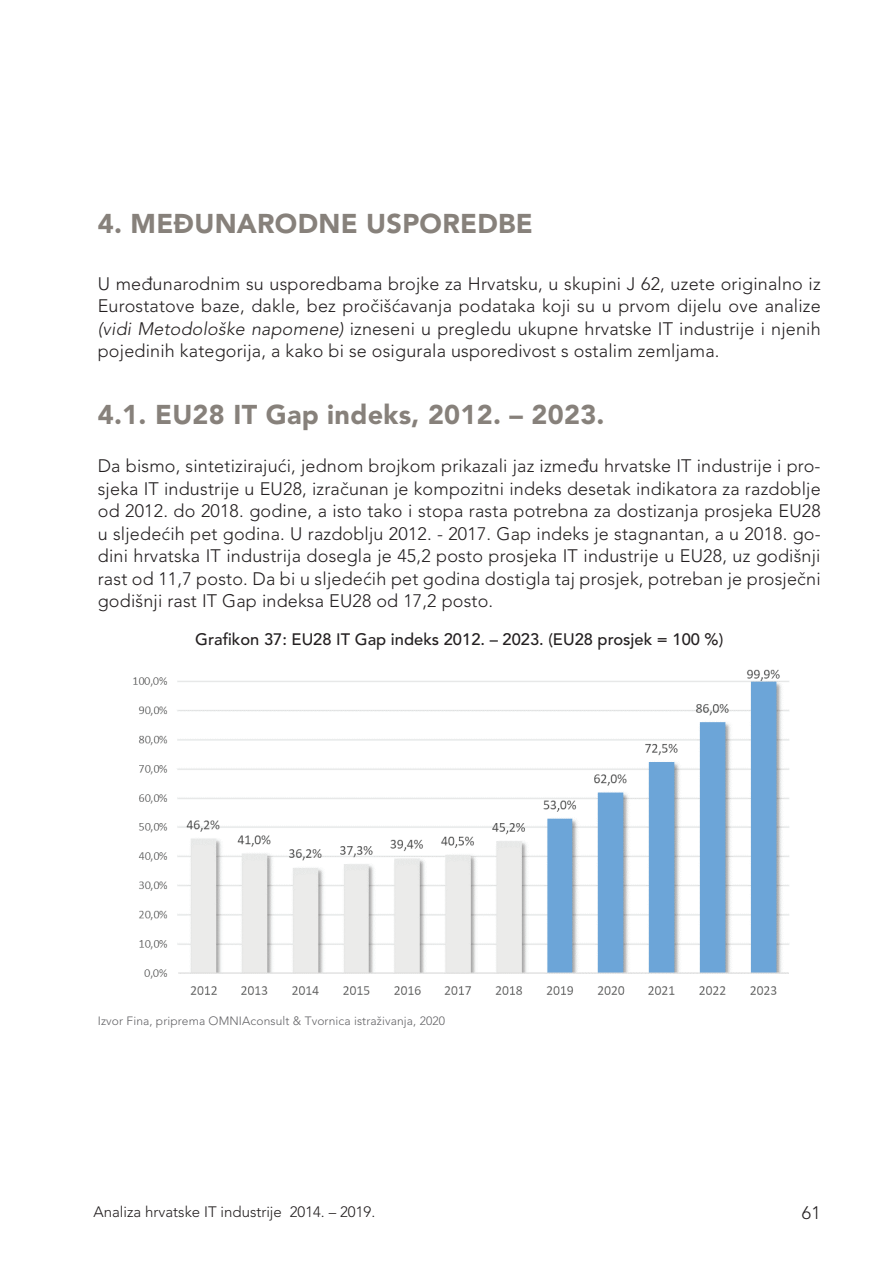
<style>
.page{position:relative;width:893px;height:1263px;background:#fff}
.page>*{position:absolute;margin:0;border:0;box-sizing:border-box;transform-origin:0 0}
.t1{font:900 27px "Avenir LT Pro";letter-spacing:.01em;color:#87817b}
.t2{font:300 18px/22.5px "Avenir LT Pro";letter-spacing:.01em;color:#231f20;text-align:justify}
.t3{font:500 16.5px "Avenir LT Pro";color:#231f20}
.t4{font:300 15px "Avenir LT Pro";color:#231f20}
.t5{font:300 12px "Avenir LT Pro";letter-spacing:.01em;color:#636366}
.s1{font-style:italic}
</style>
<div class="page">
<img style="left:133px;top:669px;width:656px;height:326px">
<h1 class="t1" style="left:98px;top:207px;width:437px">4. MEĐUNARODNE USPOREDBE</h1>
<p class="t2" style="left:98px;top:272px;width:724px">U međunarodnim su usporedbama brojke za Hrvatsku, u skupini J 62, uzete originalno iz Eurostatove baze, dakle, bez pročišćavanja podataka koji su u prvom dijelu ove analize <span class="s1">(vidi Metodološke napomene)</span> izneseni u pregledu ukupne hrvatske IT industrije i njenih pojedinih kategorija, a kako bi se osigurala usporedivost s ostalim zemljama.</p>
<h1 class="t1" style="left:98px;top:398px;width:508px">4.1. EU28 IT Gap indeks, 2012. – 2023.</h1>
<p class="t2" style="left:98px;top:455px;width:724px">Da bismo, sintetizirajući, jednom brojkom prikazali jaz između hrvatske IT industrije i pro&shy;sjeka IT industrije u EU28, izračunan je kompozitni indeks desetak indikatora za razdoblje od 2012. do 2018. godine, a isto tako i stopa rasta potrebna za dostizanja prosjeka EU28 u sljedećih pet godina. U razdoblju 2012. - 2017. Gap indeks je stagnantan, a u 2018. go&shy;dini hrvatska IT industrija dosegla je 45,2 posto prosjeka IT industrije u EU28, uz godišnji rast od 11,7 posto. Da bi u sljedećih pet godina dostigla taj prosjek, potreban je prosječni godišnji rast IT Gap indeksa EU28 od 17,2 posto.</p>
<p class="t3" style="left:195px;top:630px;width:529px">Grafikon 37: EU28 IT Gap indeks 2012. – 2023. (EU28 prosjek = 100 %)</p>
<p class="t5" style="left:98px;top:1014px;width:349px">Izvor Fina, priprema OMNIAconsult &amp; Tvornica istraživanja, 2020</p>
<p class="t4" style="left:94px;top:1203px;width:283px">Analiza hrvatske IT industrije 2014. – 2019.</p>
<p class="t2" style="left:802px;top:1202px;width:20px">61</p>
</div>
